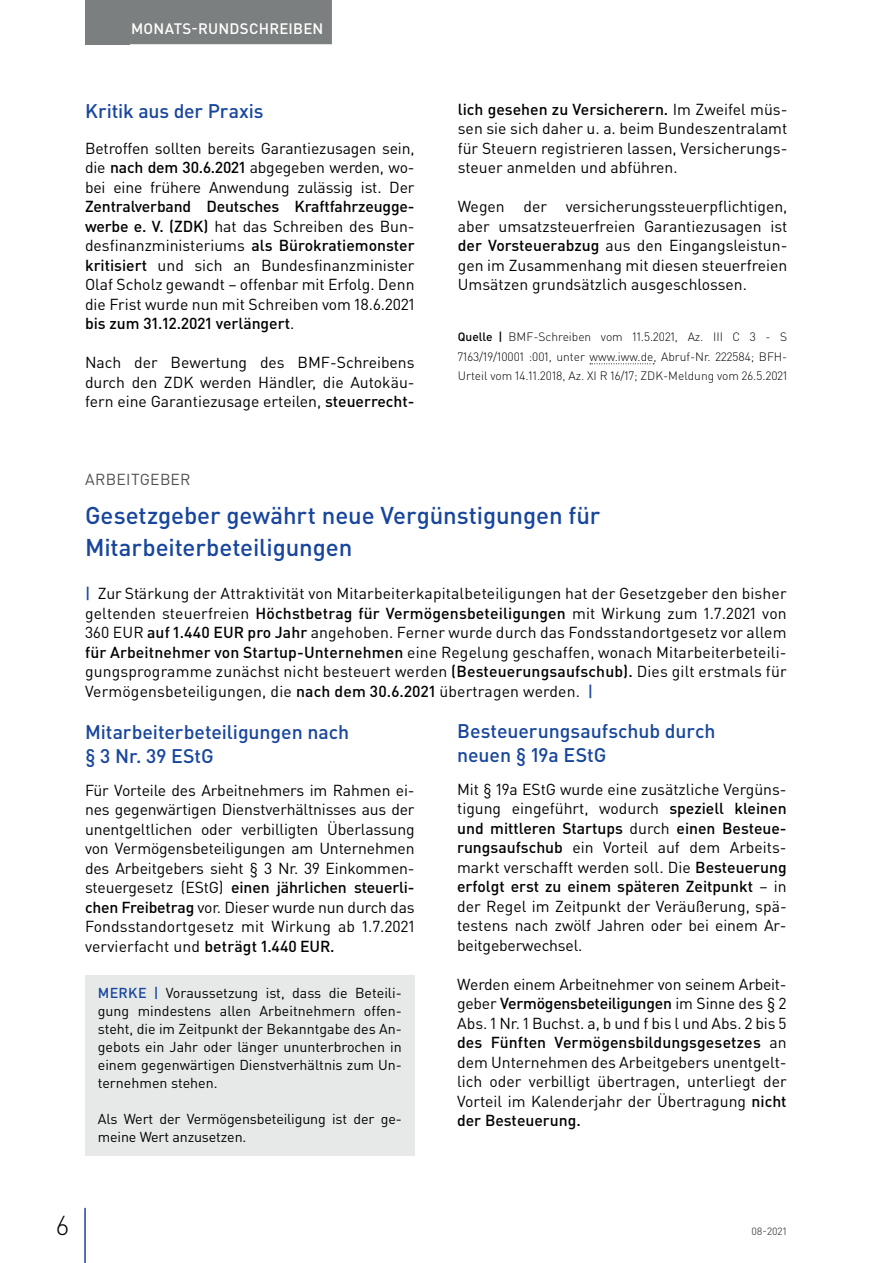
<style>
.page{position:relative;width:893px;height:1263px;background:#fff}
.page>*{position:absolute;margin:0;border:0;box-sizing:border-box;transform-origin:0 0}
.t1{font:300 27px "DIN Pro";color:#000002}
.t2{font:500 24px/31.5px "DIN Pro";letter-spacing:-.005em;color:#18469d}
.t3{font:500 19.5px/24px "DIN Pro";letter-spacing:-.005em;color:#18469d}
.t4{font:15.75px/19.5px "DIN Pro";color:#000002;text-align:justify}
.t5{font:15.75px "DIN Pro";letter-spacing:.015em;color:#4f5152}
.t6{font:500 15px "DIN Pro";letter-spacing:.015em;color:#fff}
.t7{font:14.25px/18px "DIN Pro";letter-spacing:-.01em;color:#000002;text-align:justify}
.t8{font:300 12px/19.5px "DIN Pro";color:#000002;text-align:justify}
.t9{font:10.5px "DIN Pro";color:#4f5152}
.s1{font-weight:500}
.s2{font-weight:500;color:#18469d}
</style>
<div class="page">
<div style="left:85px;top:0;width:45px;height:44px;background:#7c7f7f"></div>
<hr style="left:84px;top:1208px;width:2px;height:55px;background:#18469d">
<div style="left:122px;top:0;width:210px;height:44px;background:#7c7f7f"></div>
<svg style="left:590px;top:363px;width:64px;height:1px"></svg>
<div style="left:85px;top:975px;width:330px;height:180px;background:#e6e9e8"></div>
<p class="t6" style="left:131px;top:18px;width:194px">MONATS-RUNDSCHREIBEN</p>
<p class="t3" style="left:85px;top:98px;width:180px">Kritik aus der Praxis</p>
<p class="t4" style="left:85px;top:138px;width:331px">Betroffen sollten bereits Garantiezusagen sein, die <span class="s1">nach dem 30.6.2021</span> abgegeben werden, wo&shy;bei eine frühere Anwendung zulässig ist. Der</p>
<p class="t4" style="left:85px;top:196px;width:331px"><span class="s1">Zentralverband Deutsches Kraftfahrzeugge&shy;werbe e. V. (ZDK)</span> hat das Schreiben des Bun&shy;desfinanzministeriums <span class="s1">als Bürokratiemonster kritisiert</span> und sich an Bundesfinanzminister Olaf Scholz gewandt – offenbar mit Erfolg. Denn die Frist wurde nun mit Schreiben vom 18.6.2021 <span class="s1">bis zum 31.12.2021 verlängert</span>.</p>
<p class="t4" style="left:85px;top:352px;width:331px">Nach der Bewertung des BMF-Schreibens durch den ZDK werden Händler, die Autokäu&shy;fern eine Garantiezusage erteilen, <span class="s1">steuerrecht-</span></p>
<p class="t4" style="left:458px;top:99px;width:331px"><span class="s1">lich gesehen zu Versicherern.</span> Im Zweifel müs&shy;sen sie sich daher u. a. beim Bundeszentralamt für Steuern registrieren lassen, Versicherungs&shy;steuer anmelden und abführen.</p>
<p class="t4" style="left:458px;top:196px;width:331px">Wegen der versicherungssteuerpflichtigen, aber umsatzsteuerfreien Garantiezusagen ist <span class="s1">der Vorsteuerabzug</span> aus den Eingangsleistun&shy;gen im Zusammenhang mit diesen steuerfreien Umsätzen grundsätzlich ausgeschlossen.</p>
<p class="t8" style="left:458px;top:327px;width:331px"><span class="s1">Quelle |</span> BMF-Schreiben vom 11.5.2021, Az. III C 3 - S 7163/19/10001 :001, unter www.iww.de, Abruf-Nr. 222584; BFH-Urteil vom 14.11.2018, Az. XI R 16/17; ZDK-Meldung vom 26.5.2021</p>
<p class="t5" style="left:85px;top:469px;width:107px">ARBEITGEBER</p>
<h2 class="t2" style="left:85px;top:499px;width:517px">Gesetzgeber gewährt neue Vergünstigungen für<br>Mitarbeiterbeteiligungen</h2>
<p class="t4" style="left:85px;top:583px;width:703px"><span class="s2">|</span> Zur Stärkung der Attraktivität von Mitarbeiterkapitalbeteiligungen hat der Gesetzgeber den bisher geltenden steuerfreien <span class="s1">Höchstbetrag für Vermögensbeteiligungen</span> mit Wirkung zum 1.7.2021 von 360 EUR <span class="s1">auf 1.440 EUR pro Jahr</span> angehoben. Ferner wurde durch das Fondsstandortgesetz vor allem <span class="s1">für Arbeitnehmer von Startup-Unternehmen</span> eine Regelung geschaffen, wonach Mitarbeiterbeteili&shy;gungsprogramme zunächst nicht besteuert werden <span class="s1">(Besteuerungsaufschub).</span> Dies gilt erstmals für Vermögensbeteiligungen, die <span class="s1">nach dem 30.6.2021</span> übertragen werden. <span class="s2">|</span></p>
<p class="t3" style="left:85px;top:719px;width:266px">Mitarbeiterbeteiligungen nach § 3 Nr. 39 EStG</p>
<p class="t4" style="left:85px;top:779px;width:331px">Für Vorteile des Arbeitnehmers im Rahmen ei&shy;nes gegenwärtigen Dienstverhältnisses aus der unentgeltlichen oder verbilligten Überlassung von Vermögensbeteiligungen am Unternehmen des Arbeitgebers sieht § 3 Nr. 39 Einkommen&shy;steuergesetz (EStG) <span class="s1">einen jährlichen steuerli&shy;chen Freibetrag</span> vor. Dieser wurde nun durch das Fondsstandortgesetz mit Wirkung ab 1.7.2021 vervierfacht und <span class="s1">beträgt 1.440 EUR.</span></p>
<p class="t7" style="left:98px;top:984px;width:306px"><span class="s2">MERKE |</span> Voraussetzung ist, dass die Beteili&shy;gung mindestens allen Arbeitnehmern offen&shy;steht, die im Zeitpunkt der Bekanntgabe des An&shy;gebots ein Jahr oder länger ununterbrochen in einem gegenwärtigen Dienstverhältnis zum Un&shy;ternehmen stehen.</p>
<p class="t7" style="left:98px;top:1110px;width:306px">Als Wert der Vermögensbeteiligung ist der ge&shy;meine Wert anzusetzen.</p>
<p class="t3" style="left:457px;top:718px;width:260px">Besteuerungsaufschub durch neuen § 19a EStG</p>
<p class="t4" style="left:457px;top:779px;width:331px">Mit § 19a EStG wurde eine zusätzliche Vergüns&shy;tigung eingeführt, wodurch <span class="s1">speziell kleinen und mittleren Startups</span> durch <span class="s1">einen Besteue&shy;rungsaufschub</span> ein Vorteil auf dem Arbeits&shy;markt verschafft werden soll. Die <span class="s1">Besteuerung erfolgt erst zu einem späteren Zeitpunkt</span> – in der Regel im Zeitpunkt der Veräußerung, spä&shy;testens nach zwölf Jahren oder bei einem Ar&shy;beitgeberwechsel.</p>
<p class="t4" style="left:457px;top:974px;width:331px">Werden einem Arbeitnehmer von seinem Arbeit&shy;geber <span class="s1">Vermögensbeteiligungen</span> im Sinne des § 2<br>Abs. 1 Nr. 1 Buchst. a, b und f bis l und Abs. 2 bis 5 <span class="s1">des Fünften Vermögensbildungsgesetzes</span> an dem Unternehmen des Arbeitgebers unentgelt&shy;lich oder verbilligt übertragen, unterliegt der Vorteil im Kalenderjahr der Übertragung <span class="s1">nicht der Besteuerung.</span></p>
<h1 class="t1" style="left:56px;top:1207px;width:14px">6</h1>
<p class="t9" style="left:751px;top:1224px;width:37px">08-2021</p>
</div>
